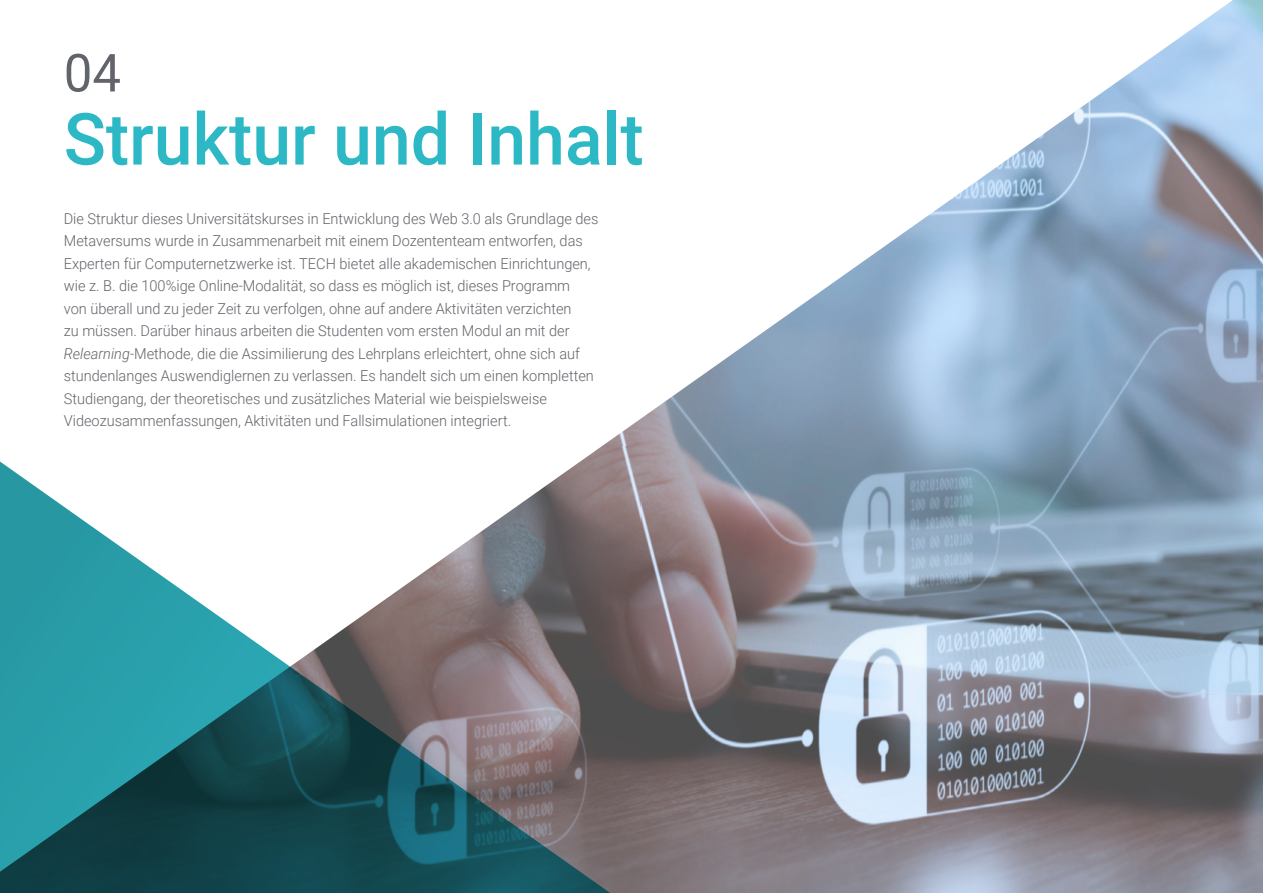
<style>
.page{position:relative;width:1263px;height:893px;background:#fff}
.page>*{position:absolute;margin:0;border:0;box-sizing:border-box;transform-origin:0 0}
.t1{font:500 72px "Roboto";color:#2db8c5}
.t2{font:52.5px "Roboto";color:#61646a}
.t3{font:300 15px/22.5px "Roboto";color:#61646a}
.s1{font-style:italic}
</style>
<div class="page">
<img style="left:602px;top:0;width:661px;height:893px">
<svg style="left:0;top:446px;width:640px;height:447px"></svg>
<h2 class="t2" style="left:64px;top:36px;width:59px">04</h2>
<h1 class="t1" style="left:64px;top:89px;width:581px">Struktur und Inhalt</h1>
<p class="t3" style="left:64px;top:207px;width:536px">Die Struktur dieses Universitätskurses in Entwicklung des Web 3.0 als Grundlage des Metaversums wurde in Zusammenarbeit mit einem Dozententeam entworfen, das Experten für Computernetzwerke ist. TECH bietet alle akademischen Einrichtungen, wie z. B. die 100%ige Online-Modalität, so dass es möglich ist, dieses Programm<br>von überall und zu jeder Zeit zu verfolgen, ohne auf andere Aktivitäten verzichten<br>zu müssen. Darüber hinaus arbeiten die Studenten vom ersten Modul an mit der <span class="s1">Relearning</span>-Methode, die die Assimilierung des Lehrplans erleichtert, ohne sich auf stundenlanges Auswendiglernen zu verlassen. Es handelt sich um einen kompletten Studiengang, der theoretisches und zusätzliches Material wie beispielsweise Videozusammenfassungen, Aktivitäten und Fallsimulationen integriert.</p>
</div>
